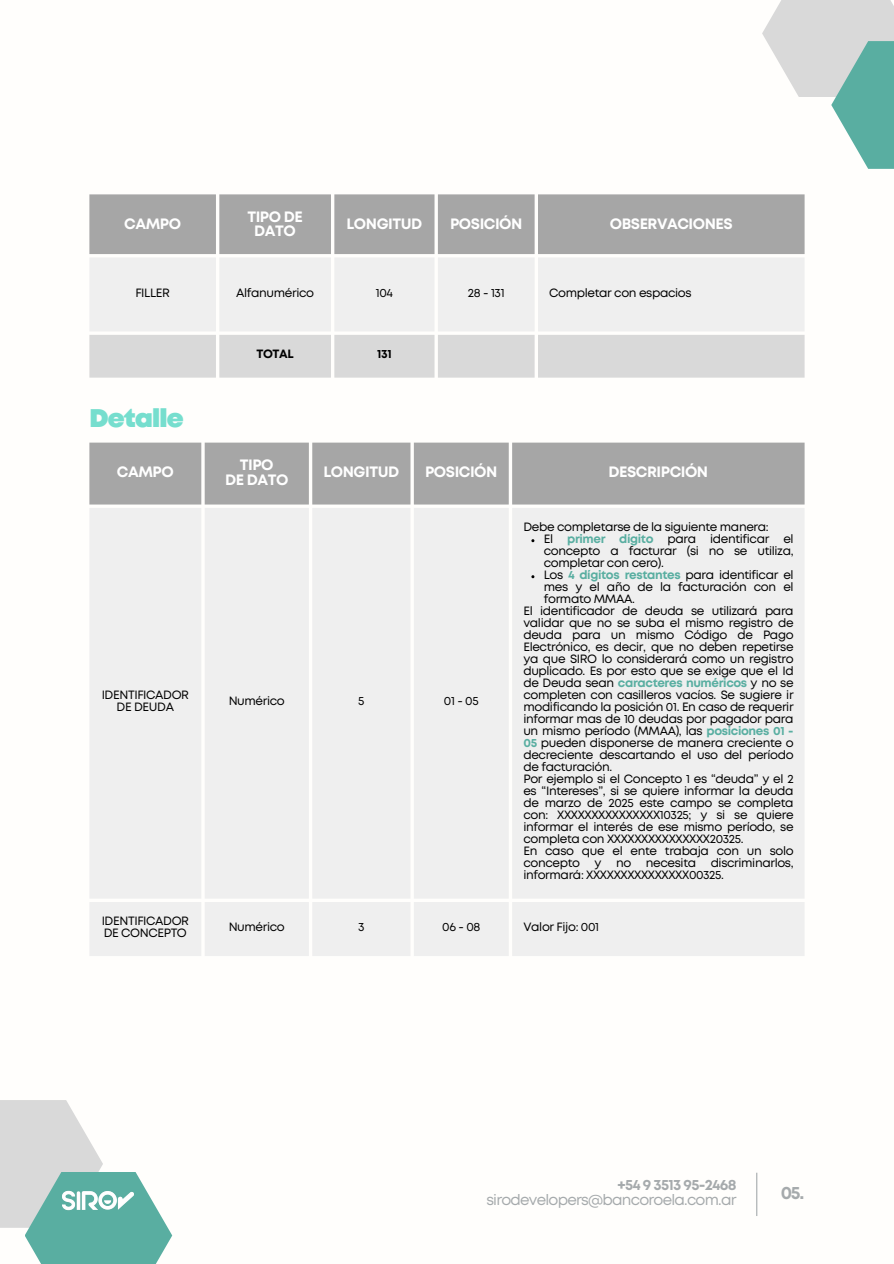
<style>
.page{position:relative;width:894px;height:1264px;background:#fff}
.page>*{position:absolute;margin:0;border:0;box-sizing:border-box;transform-origin:0 0}
.t1{font:900 25.5px "Mont";letter-spacing:-.03em;color:#76dece}
.t2{font:700 18px "Mont";color:#4c565c}
.t3{font:700 15px/14px "Mont";letter-spacing:-.03em;color:#fff;text-align:center}
.t4{font:15px "Mont";letter-spacing:-.05em;color:#4c565c}
.t5{font:700 15px "Mont";letter-spacing:-.05em;color:#4c565c}
.t6{font:12px/12px "Mont";letter-spacing:-.03em;color:#000;text-align:justify}
.t7{font:700 12px "Mont";letter-spacing:-.03em;color:#000}
.s1{font-weight:700;color:#59aea1}
</style>
<div class="page">
<svg style="left:0;top:1100px;width:172px;height:163px"></svg>
<hr style="left:756px;top:1172px;width:1px;height:43px;background:#4c565c">
<svg style="left:762px;top:0;width:131px;height:97px"></svg>
<svg style="left:831px;top:41px;width:62px;height:128px;fill:#59aea1"></svg>
<img style="left:58px;top:1185px;width:81px;height:30px">
<div style="left:89px;top:194px;width:715px;height:60px;background:#a6a6a6"></div>
<div style="left:89px;top:257px;width:715px;height:74px;background:#efefef"></div>
<div style="left:89px;top:335px;width:715px;height:42px;background:#d9d9d9"></div>
<div style="left:89px;top:442px;width:715px;height:62px;background:#a6a6a6"></div>
<div style="left:89px;top:508px;width:715px;height:448px;background:#efefef"></div>
<p class="t3" style="left:124px;top:217px;width:58px">CAMPO</p>
<p class="t3" style="left:247px;top:210px;width:57px">TIPO DE<br>DATO</p>
<p class="t3" style="left:346px;top:217px;width:77px">LONGITUD</p>
<p class="t3" style="left:450px;top:217px;width:74px">POSICIÓN</p>
<p class="t3" style="left:609px;top:217px;width:124px">OBSERVACIONES</p>
<p class="t6" style="left:135px;top:287px;width:36px">FILLER</p>
<p class="t6" style="left:236px;top:287px;width:79px">Alfanumérico</p>
<p class="t6" style="left:376px;top:287px;width:19px">104</p>
<p class="t6" style="left:467px;top:287px;width:38px">28 - 131</p>
<p class="t6" style="left:549px;top:287px;width:144px">Completar con espacios</p>
<p class="t1" style="left:89px;top:409px;width:96px">Detalle</p>
<h1 class="t3" style="left:117px;top:466px;width:58px">CAMPO</h1>
<p class="t7" style="left:256px;top:349px;width:39px">TOTAL</p>
<p class="t7" style="left:377px;top:349px;width:16px">131</p>
<p class="t3" style="left:240px;top:459px;width:35px">TIPO</p>
<p class="t3" style="left:225px;top:474px;width:65px">DE DATO</p>
<p class="t3" style="left:323px;top:466px;width:77px">LONGITUD</p>
<p class="t3" style="left:425px;top:466px;width:74px">POSICIÓN</p>
<p class="t3" style="left:608px;top:466px;width:101px">DESCRIPCIÓN</p>
<p class="t6" style="left:102px;top:690px;width:89px;text-align:center">IDENTIFICADOR<br>DE DEUDA</p>
<p class="t6" style="left:229px;top:696px;width:58px">Numérico</p>
<p class="t6" style="left:358px;top:696px;width:8px">5</p>
<p class="t6" style="left:444px;top:696px;width:36px">01 - 05</p>
<p class="t6" style="left:523px;top:522px;width:247px">Debe completarse de la siguiente manera:</p>
<p class="t6" style="left:543px;top:534px;width:251px">El <span class="s1">primer dígito</span> para identificar el concepto a facturar (si no se utiliza, completar con cero).</p>
<p class="t6" style="left:543px;top:570px;width:251px">Los <span class="s1">4 dígitos restantes</span> para identificar el mes y el año de la facturación con el formato MMAA.</p>
<p class="t6" style="left:523px;top:606px;width:272px">El identificador de deuda se utilizará para validar que no se suba el mismo registro de deuda para un mismo Código de Pago Electrónico, es decir, que no deben repetirse ya que SIRO lo considerará como un registro duplicado. Es por esto que se exige que el Id de Deuda sean <span class="s1">caracteres numéricos</span> y no se completen con casilleros vacíos. Se sugiere ir modificando la posición 01. En caso de requerir informar mas de 10 deudas por pagador para un mismo período (MMAA), las <span class="s1">posiciones 01 - 05</span> pueden disponerse de manera creciente o decreciente descartando el uso del período de facturación.</p>
<p class="t6" style="left:523px;top:774px;width:272px">Por ejemplo si el Concepto 1 es “deuda” y el 2 es “Intereses”, si se quiere informar la deuda de marzo de 2025 este campo se completa con: XXXXXXXXXXXXXXX10325; y si se quiere informar el interés de ese mismo período, se completa con XXXXXXXXXXXXXXX20325.</p>
<p class="t6" style="left:523px;top:846px;width:272px">En caso que el ente trabaja con un solo concepto y no necesita discriminarlos, informará: XXXXXXXXXXXXXXX00325.</p>
<p class="t6" style="left:102px;top:916px;width:89px">IDENTIFICADOR<br>DE CONCEPTO</p>
<p class="t6" style="left:229px;top:922px;width:58px">Numérico</p>
<p class="t6" style="left:358px;top:922px;width:8px">3</p>
<p class="t6" style="left:442px;top:922px;width:40px">06 - 08</p>
<p class="t6" style="left:523px;top:922px;width:77px">Valor Fijo: 001</p>
<p class="t5" style="left:617px;top:1178px;width:120px">+54 9 3513 95-2468</p>
<p class="t4" style="left:486px;top:1193px;width:252px">sirodevelopers@bancoroela.com.ar</p>
<h2 class="t2" style="left:780px;top:1185px;width:26px">05.</h2>
</div>
